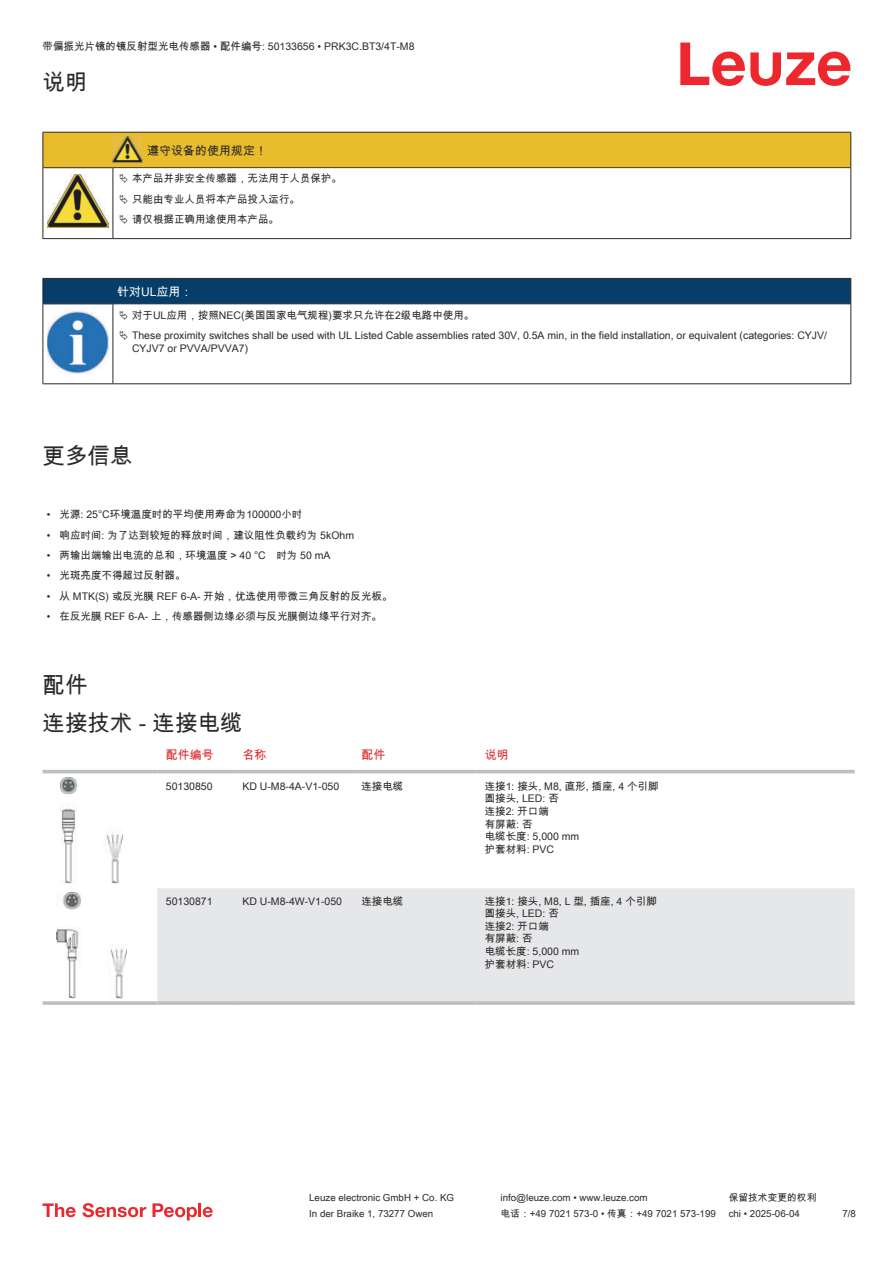
<style>
.page{position:relative;width:893px;height:1263px;background:#fff}
.page>*{position:absolute;margin:0;border:0;box-sizing:border-box;transform-origin:0 0}
.t1{font:22.5px/38.7px "Arial Unicode MS";color:#2b292a}
.t2{font:12px "Arial Unicode MS";color:#db2a30}
.t3{font:12px "Arial Unicode MS";color:#2b292a}
.t4{font:12px "Arial Unicode MS";color:#fff}
.t5{font:10.5px/12.6px "Arial Unicode MS";color:#2b292a}
.t6{font:9.75px "Arial Unicode MS";color:#2b292a}
</style>
<div class="page">
<svg style="left:680px;top:43px;width:170px;height:43px"></svg>
<svg style="left:43px;top:769px;width:812px;height:187px"></svg>
<div style="left:157px;top:888px;width:698px;height:113px;background:#e6e7e9"></div>
<hr style="left:43px;top:770px;width:114px;height:3px;background:#bdbfc1">
<hr style="left:157px;top:770px;width:77px;height:3px;background:#bdbfc1">
<hr style="left:234px;top:770px;width:119px;height:3px;background:#bdbfc1">
<hr style="left:353px;top:770px;width:123px;height:3px;background:#bdbfc1">
<hr style="left:476px;top:770px;width:379px;height:3px;background:#bdbfc1">
<svg style="left:43px;top:1001px;width:114px;height:4px"></svg>
<hr style="left:157px;top:1001px;width:77px;height:4px;background:#c7c8ca">
<hr style="left:234px;top:1001px;width:119px;height:4px;background:#bdbfc1">
<hr style="left:353px;top:1001px;width:123px;height:4px;background:#bdbfc1">
<hr style="left:476px;top:1001px;width:379px;height:4px;background:#c7c8ca">
<img style="left:60px;top:778px;width:63px;height:106px">
<img style="left:56px;top:892px;width:70px;height:107px">
<svg style="left:43px;top:1203px;width:33px;height:14px"></svg>
<svg style="left:83px;top:1203px;width:63px;height:14px"></svg>
<svg style="left:153px;top:1203px;width:44px;height:17px"></svg>
<hr style="left:198px;top:1203px;width:3px;height:14px;background:#ed272d">
<svg style="left:203px;top:1207px;width:10px;height:10px"></svg>
<hr style="left:43px;top:238px;width:70px;height:1px;background:#2b292a">
<hr style="left:113px;top:238px;width:30px;height:1px;background:#2b292a">
<hr style="left:143px;top:238px;width:708px;height:1px;background:#2b292a">
<hr style="left:43px;top:304px;width:1px;height:75px;background:#2b292a">
<hr style="left:113px;top:304px;width:1px;height:75px;background:#2b292a">
<hr style="left:850px;top:304px;width:1px;height:75px;background:#2b292a">
<hr style="left:43px;top:383px;width:70px;height:1px;background:#2b292a">
<hr style="left:113px;top:383px;width:738px;height:1px;background:#2b292a">
<img style="left:47px;top:358px;width:58px;height:15px">
<svg style="left:43px;top:132px;width:808px;height:106px"></svg>
<svg style="left:43px;top:278px;width:808px;height:80px"></svg>
<p class="t5" style="left:43px;top:40px;width:374px">带偏振光片镜的镜反射型光电传感器 • 配件编号: 50133656 • PRK3C.BT3/4T-M8</p>
<h1 class="t1" style="left:43px;top:62px;width:46px">说明</h1>
<p class="t3" style="left:147px;top:142px;width:121px">遵守设备的使用规定！</p>
<p class="t5" style="left:132px;top:168px;width:211px;line-height:20.2px">本产品并非安全传感器，无法用于人员保护。只能由专业人员将本产品投入运行。<br>请仅根据正确用途使用本产品。</p>
<p class="t4" style="left:117px;top:283px;width:77px">针对UL应用：</p>
<p class="t5" style="left:132px;top:305px;width:697px;line-height:20.2px">对于UL应用，按照NEC(美国国家电气规程)要求只允许在2级电路中使用。<br>These proximity switches shall be used with UL Listed Cable assemblies rated 30V, 0.5A min, in the field installation, or equivalent (categories: CYJV/</p>
<p class="t5" style="left:132px;top:341px;width:118px">CYJV7 or PVVA/PVVA7)</p>
<h1 class="t1" style="left:43px;top:436px;width:91px">更多信息</h1>
<p class="t5" style="left:47px;top:508px;width:257px">• 光源: 25°C环境温度时的平均使用寿命为100000小时</p>
<p class="t5" style="left:47px;top:528px;width:309px">• 响应时间: 为了达到较短的释放时间，建议阻性负载约为 5kOhm</p>
<p class="t5" style="left:47px;top:549px;width:285px">• 两输出端输出电流的总和，环境温度 &gt; 40 °C　时为 50 mA</p>
<p class="t5" style="left:47px;top:569px;width:140px">• 光斑亮度不得超过反射器。</p>
<p class="t5" style="left:47px;top:589px;width:347px">• 从 MTK(S) 或反光膜 REF 6-A- 开始，优选使用带微三角反射的反光板。</p>
<p class="t5" style="left:47px;top:609px;width:337px">• 在反光膜 REF 6-A- 上，传感器侧边缘必须与反光膜侧边缘平行对齐。</p>
<h1 class="t1" style="left:43px;top:665px;width:202px">配件<br>连接技术 - 连接电缆</h1>
<p class="t2" style="left:166px;top:746px;width:49px">配件编号</p>
<p class="t2" style="left:242px;top:746px;width:25px">名称</p>
<p class="t2" style="left:361px;top:746px;width:25px">配件</p>
<p class="t2" style="left:485px;top:746px;width:25px">说明</p>
<p class="t5" style="left:166px;top:780px;width:48px">50130850</p>
<p class="t5" style="left:242px;top:780px;width:98px">KD U-M8-4A-V1-050</p>
<p class="t5" style="left:361px;top:780px;width:43px">连接电缆</p>
<p class="t5" style="left:485px;top:780px;width:175px">连接1: 接头, M8, 直形, 插座, 4 个引脚圆接头, LED: 否<br>连接2: 开口端<br>有屏蔽: 否<br>电缆长度: 5,000 mm<br>护套材料: PVC</p>
<p class="t5" style="left:166px;top:894px;width:48px">50130871</p>
<p class="t5" style="left:242px;top:894px;width:101px">KD U-M8-4W-V1-050</p>
<p class="t5" style="left:361px;top:894px;width:43px">连接电缆</p>
<p class="t5" style="left:485px;top:894px;width:174px">连接1: 接头, M8, L 型, 插座, 4 个引脚圆接头, LED: 否<br>连接2: 开口端<br>有屏蔽: 否<br>电缆长度: 5,000 mm<br>护套材料: PVC</p>
<p class="t6" style="left:309px;top:1191px;width:146px">Leuze electronic GmbH + Co. KG</p>
<p class="t6" style="left:501px;top:1191px;width:149px">info@leuze.com • www.leuze.com</p>
<p class="t6" style="left:729px;top:1191px;width:89px">保留技术变更的权利</p>
<p class="t6" style="left:309px;top:1206px;width:126px">In der Braike 1, 73277 Owen</p>
<p class="t6" style="left:501px;top:1206px;width:217px">电话：+49 7021 573-0 • 传真：+49 7021 573-199</p>
<p class="t6" style="left:729px;top:1206px;width:73px">chi • 2025-06-04</p>
<p class="t6" style="left:842px;top:1206px;width:15px">7/8</p>
</div>
